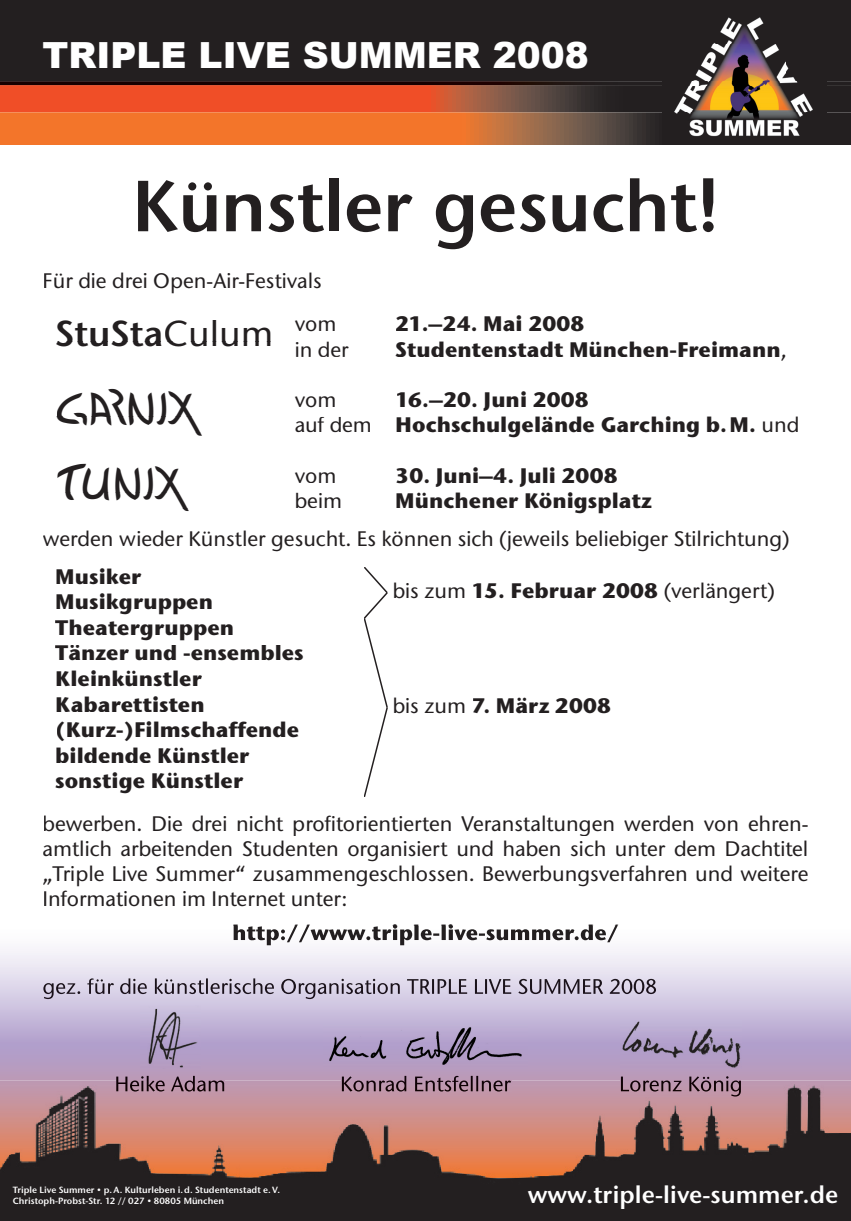
<style>
.page{position:relative;width:851px;height:1221px;background:#fff}
.page>*{position:absolute;margin:0;border:0;box-sizing:border-box;transform-origin:0 0}
.t1{font:600 72px "Stone Sans";color:#231f20}
.t2{font:42px "TUNIX Logo";color:#231f20}
.t3{font:900 36px "Arial";color:#fff}
.t4{font:36px "Stone Sans ITC Semi";color:#231f20}
.t5{font:24px "Stone Sans ITC Semi";color:#fff}
.t6{font:500 21px/25.2px "Stone Sans ITC";color:#231f20}
.t7{font:700 21px/25.5px "Stone Sans ITC";color:#231f20}
.t8{font:9px/10.8px "Stone Sans ITC Semi";color:#fff}
.s1{font-family:"Stone Sans ITC";font-weight:500}
.s2{font-weight:500}
.s3{font-weight:700}
</style>
<div class="page">
<svg style="left:0;top:85px;width:850px;height:60px;background:#c35b2f"></svg>
<div style="left:0;top:0;width:850px;height:81px;background:#231f20"></div>
<img style="left:0;top:81px;width:850px;height:4px">
<svg style="left:0;top:945px;width:850px;height:135px;background:#d1c5de"></svg>
<img style="left:0;top:1080px;width:850px;height:140px">
<svg style="left:364px;top:567px;width:23px;height:229px"></svg>
<img style="left:233px;top:926px;width:385px;height:19px">
<img style="left:43px;top:978px;width:613px;height:21px">
<img style="left:140px;top:1005px;width:60px;height:63px">
<img style="left:323px;top:1024px;width:204px;height:44px">
<img style="left:620px;top:1020px;width:121px;height:48px">
<img style="left:116px;top:1075px;width:108px;height:5px">
<img style="left:116px;top:1080px;width:108px;height:11px">
<img style="left:342px;top:1075px;width:169px;height:5px">
<img style="left:342px;top:1080px;width:169px;height:11px">
<img style="left:620px;top:1076px;width:120px;height:4px">
<img style="left:620px;top:1080px;width:120px;height:16px">
<img style="left:662px;top:9px;width:164px;height:135px">
<h3 class="t3" style="left:43px;top:29px;width:547px">TRIPLE LIVE SUMMER 2008</h3>
<h1 class="t1" style="left:132px;top:163px;width:588px">Künstler gesucht!</h1>
<p class="t6" style="left:295px;top:259px;width:43px;line-height:43.2px;text-indent:-252px">Für die drei Open-Air-Festivals vom</p>
<h3 class="t4" style="left:55px;top:311px;width:219px">StuSta<span class="s1">Culum</span></h3>
<p class="t6" style="left:295px;top:336px;width:55px">in der</p>
<p class="t7" style="left:395px;top:311px;width:191px">21.–24. Mai 2008</p>
<p class="t7" style="left:395px;top:336px;width:393px">Studentenstadt München-Freimann<span class="s2">,</span></p>
<h2 class="t2" style="left:55px;top:386px;width:143px">GARNIX</h2>
<p class="t6" style="left:295px;top:387px;width:43px">vom</p>
<p class="t7" style="left:295px;top:386px;width:506px;text-indent:100px">16.–20. Juni 2008<br><span class="s2">auf dem</span> Hochschulgelände Garching b. M. <span class="s2">und</span></p>
<h2 class="t2" style="left:55px;top:462px;width:130px">TUNIX</h2>
<p class="t6" style="left:295px;top:462px;width:43px">vom</p>
<p class="t7" style="left:395px;top:462px;width:224px">30. Juni–4. Juli 2008</p>
<p class="t6" style="left:295px;top:488px;width:49px">beim</p>
<p class="t7" style="left:395px;top:487px;width:258px">Münchener Königsplatz</p>
<p class="t6" style="left:43px;top:526px;width:748px">werden wieder Künstler gesucht. Es können sich (jeweils beliebiger Stilrichtung)</p>
<p class="t7" style="left:55px;top:563px;width:88px">Musiker</p>
<p class="t6" style="left:392px;top:578px;width:383px">bis zum <span class="s3">15. Februar 2008</span> (verlängert)</p>
<p class="t7" style="left:55px;top:589px;width:180px">Musikgruppen<br>Theatergruppen</p>
<p class="t7" style="left:55px;top:640px;width:250px">Tänzer und -ensembles<br>Kleinkünstler<br>Kabarettisten (Kurz-)Filmschaffende bildende Künstler sonstige Künstler</p>
<p class="t6" style="left:43px;top:810px;width:767px;text-align:justify">bewerben. Die drei nicht profitorientierten Veranstaltungen werden von ehren&shy;amtlich arbeitenden Studenten organisiert und haben sich unter dem Dachtitel „Triple Live Summer“ zusammengeschlossen. Bewerbungsverfahren und weitere Informationen im Internet unter:</p>
<p class="t7" style="left:392px;top:692px;width:220px"><span class="s2">bis zum</span> 7. März 2008</p>
<p class="t8" style="left:13px;top:1184px;width:269px">Triple Live Summer • p. A. Kulturleben i. d. Studentenstadt e. V.<br>Christoph-Probst-Str. 12 // 027 • 80805 München</p>
<p class="t5" style="left:527px;top:1179px;width:312px">www.triple-live-summer.de</p>
</div>
